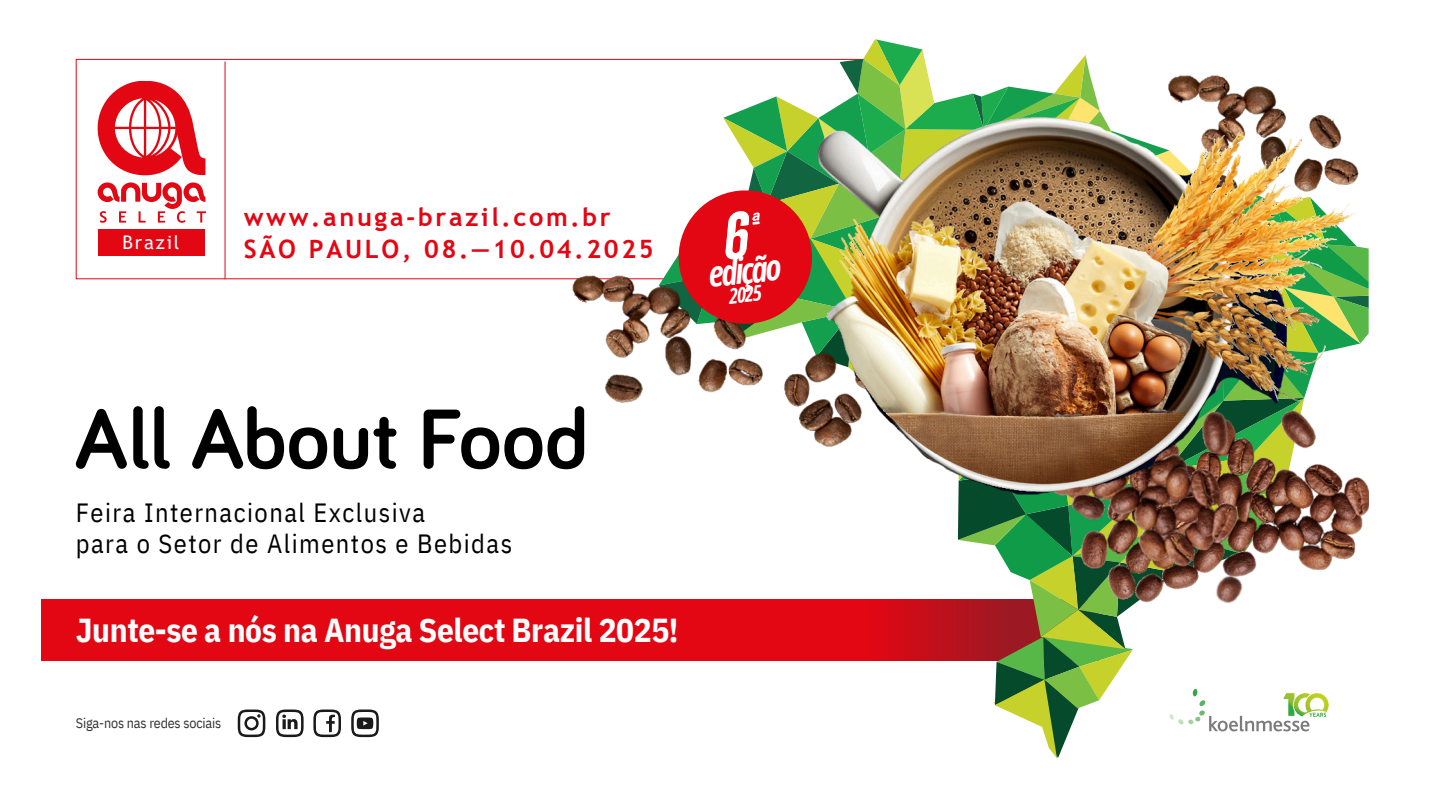
<style>
.page{position:relative;width:1440px;height:810px;background:#fff}
.page>*{position:absolute;margin:0;border:0;box-sizing:border-box;transform-origin:0 0}
.t1{font:italic 700 35.7px "Open Sans Condensed";color:#fff}
.t2{font:700 33.2px "IBM Plex Sans Cond";letter-spacing:-.01em;color:#fff}
.t3{font:26.3px/31.1px "IBM Plex Sans Cond";letter-spacing:.055em;color:#000}
.t4{font:700 25.3px/32.7px "Trebuchet MS";letter-spacing:.105em;color:#e30613}
.t5{font:italic 700 21.3px "Open Sans Condensed";color:#fff}
.t6{font:18.8px "Trebuchet MS";letter-spacing:.1em;color:#fff}
.t7{font:14px "IBM Plex Sans Cond";letter-spacing:-.01em;color:#333}
</style>
<div class="page">
<svg style="left:238px;top:710px;width:27px;height:27px"></svg>
<svg style="left:276px;top:710px;width:28px;height:27px"></svg>
<svg style="left:313px;top:710px;width:28px;height:27px"></svg>
<div style="left:41px;top:600px;width:1058px;height:60px;background:#e30613"></div>
<svg style="left:351px;top:710px;width:28px;height:27px"></svg>
<svg style="left:76px;top:409px;width:51px;height:60px"></svg>
<svg style="left:133px;top:406px;width:37px;height:63px"></svg>
<svg style="left:192px;top:406px;width:135px;height:63px"></svg>
<svg style="left:334px;top:428px;width:34px;height:41px"></svg>
<svg style="left:374px;top:417px;width:22px;height:52px"></svg>
<svg style="left:424px;top:410px;width:118px;height:59px"></svg>
<svg style="left:548px;top:427px;width:19px;height:42px"></svg>
<svg style="left:97px;top:81px;width:108px;height:94px"></svg>
<div style="left:98px;top:229px;width:106px;height:27px;background:#e30613"></div>
<svg style="left:98px;top:182px;width:108px;height:41px"></svg>
<hr style="left:225px;top:62px;width:1px;height:217px;background:#e30613">
<img style="left:567px;top:275px;width:92px;height:195px">
<img style="left:659px;top:39px;width:710px;height:719px">
<h2 class="t6" style="left:122px;top:232px;width:59px">Brazil</h2>
<h5 class="t4" style="left:244px;top:200px;width:412px">www.anuga-brazil.com.br<br>SÃO PAULO, 08.—10.04.2025</h5>
<p class="t1" style="left:706px;top:249px;width:74px;rotate:-6deg">edição</p>
<p class="t5" style="left:728px;top:281px;width:34px;rotate:-6deg">2025</p>
<h3 class="t3" style="left:76px;top:496px;width:438px">Feira Internacional Exclusiva<br>para o Setor de Alimentos e Bebidas</h3>
<p class="t2" style="left:76px;top:608px;width:604px">Junte-se a nós na Anuga Select Brazil 2025!</p>
<h1 class="t7" style="left:76px;top:713px;width:147px">Siga-nos nas redes sociais</h1>
</div>
